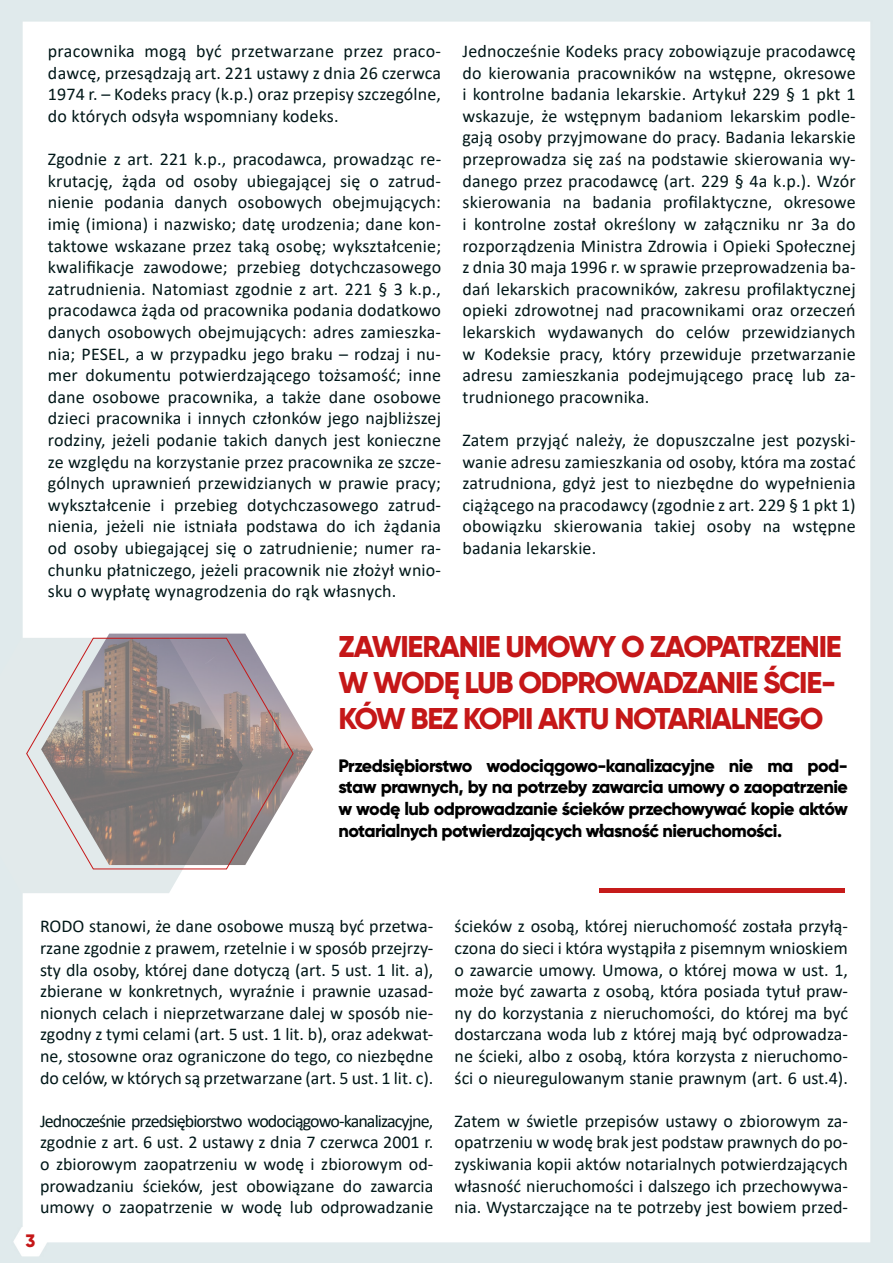
<style>
.page{position:relative;width:893px;height:1263px;background:#fff}
.page>*{position:absolute;margin:0;border:0;box-sizing:border-box;transform-origin:0 0}
.t1{font:800 30px/36px "Gilroy";letter-spacing:-.04em;color:#c51718}
.t2{font:18px/21.6px "Calibri";color:#001718;text-align:justify}
.t3{font:800 18px/21.6px "Gilroy";letter-spacing:-.03em;color:#000;text-align:justify}
.t4{font:800 18px "Gilroy";color:#c51718}
</style>
<div class="page">
<img style="left:0;top:0;width:893px;height:1263px">
<svg style="left:0;top:638px;width:243px;height:255px;fill:#e2eaeb"></svg>
<img style="left:41px;top:634px;width:272px;height:231px">
<svg style="left:26px;top:637px;width:268px;height:233px"></svg>
<div style="left:599px;top:888px;width:245px;height:5px;background:#c61b1a"></div>
<p class="t2" style="left:48px;top:40px;width:395px">pracownika mogą być przetwarzane przez praco&shy;dawcę, przesądzają art. 221 ustawy z dnia 26 czerwca 1974 r. – Kodeks pracy (k.p.) oraz przepisy szczególne, do których odsyła wspomniany kodeks.</p>
<p class="t2" style="left:48px;top:148px;width:395px">Zgodnie z art. 221 k.p., pracodawca, prowadząc re&shy;krutację, żąda od osoby ubiegającej się o zatrud&shy;nienie podania danych osobowych obejmujących: imię (imiona) i nazwisko; datę urodzenia; dane kon&shy;taktowe wskazane przez taką osobę; wykształcenie; kwalifikacje zawodowe; przebieg dotychczasowego zatrudnienia. Natomiast zgodnie z art. 221 § 3 k.p., pracodawca żąda od pracownika podania dodatkowo danych osobowych obejmujących: adres zamieszka&shy;nia; PESEL, a w przypadku jego braku – rodzaj i nu&shy;mer dokumentu potwierdzającego tożsamość; inne dane osobowe pracownika, a także dane osobowe dzieci pracownika i innych członków jego najbliższej rodziny, jeżeli podanie takich danych jest konieczne ze względu na korzystanie przez pracownika ze szcze&shy;gólnych uprawnień przewidzianych w prawie pracy; wykształcenie i przebieg dotychczasowego zatrud&shy;nienia, jeżeli nie istniała podstawa do ich żądania od osoby ubiegającej się o zatrudnienie; numer ra&shy;chunku płatniczego, jeżeli pracownik nie złożył wnio&shy;sku o wypłatę wynagrodzenia do rąk własnych.</p>
<p class="t2" style="left:462px;top:40px;width:395px">Jednocześnie Kodeks pracy zobowiązuje pracodawcę do kierowania pracowników na wstępne, okresowe i kontrolne badania lekarskie. Artykuł 229 § 1 pkt 1 wskazuje, że wstępnym badaniom lekarskim podle&shy;gają osoby przyjmowane do pracy. Badania lekarskie przeprowadza się zaś na podstawie skierowania wy&shy;danego przez pracodawcę (art. 229 § 4a k.p.). Wzór skierowania na badania profilaktyczne, okresowe i kontrolne został określony w załączniku nr 3a do rozporządzenia Ministra Zdrowia i Opieki Społecznej z dnia 30 maja 1996 r. w sprawie przeprowadzenia ba&shy;dań lekarskich pracowników, zakresu profilaktycznej opieki zdrowotnej nad pracownikami oraz orzeczeń lekarskich wydawanych do celów przewidzianych w Kodeksie pracy, który przewiduje przetwarzanie adresu zamieszkania podejmującego pracę lub za&shy;trudnionego pracownika.</p>
<p class="t2" style="left:462px;top:429px;width:395px">Zatem przyjąć należy, że dopuszczalne jest pozyski&shy;wanie adresu zamieszkania od osoby, która ma zostać zatrudniona, gdyż jest to niezbędne do wypełnienia ciążącego na pracodawcy (zgodnie z art. 229 § 1 pkt 1) obowiązku skierowania takiej osoby na wstępne badania lekarskie.</p>
<h1 class="t1" style="left:339px;top:628px;width:505px">ZAWIERANIE UMOWY O ZAOPATRZENIE<br>W WODĘ LUB ODPROWADZANIE ŚCIE-<br>KÓW BEZ KOPII AKTU NOTARIALNEGO</h1>
<p class="t3" style="left:338px;top:754px;width:511px">Przedsiębiorstwo wodociągowo-kanalizacyjne nie ma pod&shy;staw prawnych, by na potrzeby zawarcia umowy o zaopatrzenie w wodę lub odprowadzanie ścieków przechowywać kopie aktów notarialnych potwierdzających własność nieruchomości.</p>
<p class="t2" style="left:40px;top:915px;width:395px">RODO stanowi, że dane osobowe muszą być przetwa&shy;rzane zgodnie z prawem, rzetelnie i w sposób przejrzy&shy;sty dla osoby, której dane dotyczą (art. 5 ust. 1 lit. a), zbierane w konkretnych, wyraźnie i prawnie uzasad&shy;nionych celach i nieprzetwarzane dalej w sposób nie&shy;zgodny z tymi celami (art. 5 ust. 1 lit. b), oraz adekwat&shy;ne, stosowne oraz ograniczone do tego, co niezbędne do celów, w których są przetwarzane (art. 5 ust. 1 lit. c).</p>
<p class="t2" style="left:40px;top:1110px;width:395px">Jednocześnie przedsiębiorstwo wodociągowo-kanalizacyjne, zgodnie z art. 6 ust. 2 ustawy z dnia 7 czerwca 2001 r. o zbiorowym zaopatrzeniu w wodę i zbiorowym od&shy;prowadzaniu ścieków, jest obowiązane do zawarcia umowy o zaopatrzenie w wodę lub odprowadzanie</p>
<p class="t4" style="left:25px;top:1229px;width:11px">3</p>
<p class="t2" style="left:455px;top:915px;width:395px">ścieków z osobą, której nieruchomość została przyłą&shy;czona do sieci i która wystąpiła z pisemnym wnioskiem o zawarcie umowy. Umowa, o której mowa w ust. 1, może być zawarta z osobą, która posiada tytuł praw&shy;ny do korzystania z nieruchomości, do której ma być dostarczana woda lub z której mają być odprowadza&shy;ne ścieki, albo z osobą, która korzysta z nieruchomo&shy;ści o nieuregulowanym stanie prawnym (art. 6 ust.4).</p>
<p class="t2" style="left:455px;top:1110px;width:395px">Zatem w świetle przepisów ustawy o zbiorowym za&shy;opatrzeniu w wodę brak jest podstaw prawnych do po&shy;zyskiwania kopii aktów notarialnych potwierdzających własność nieruchomości i dalszego ich przechowywa&shy;nia. Wystarczające na te potrzeby jest bowiem przed-</p>
</div>
